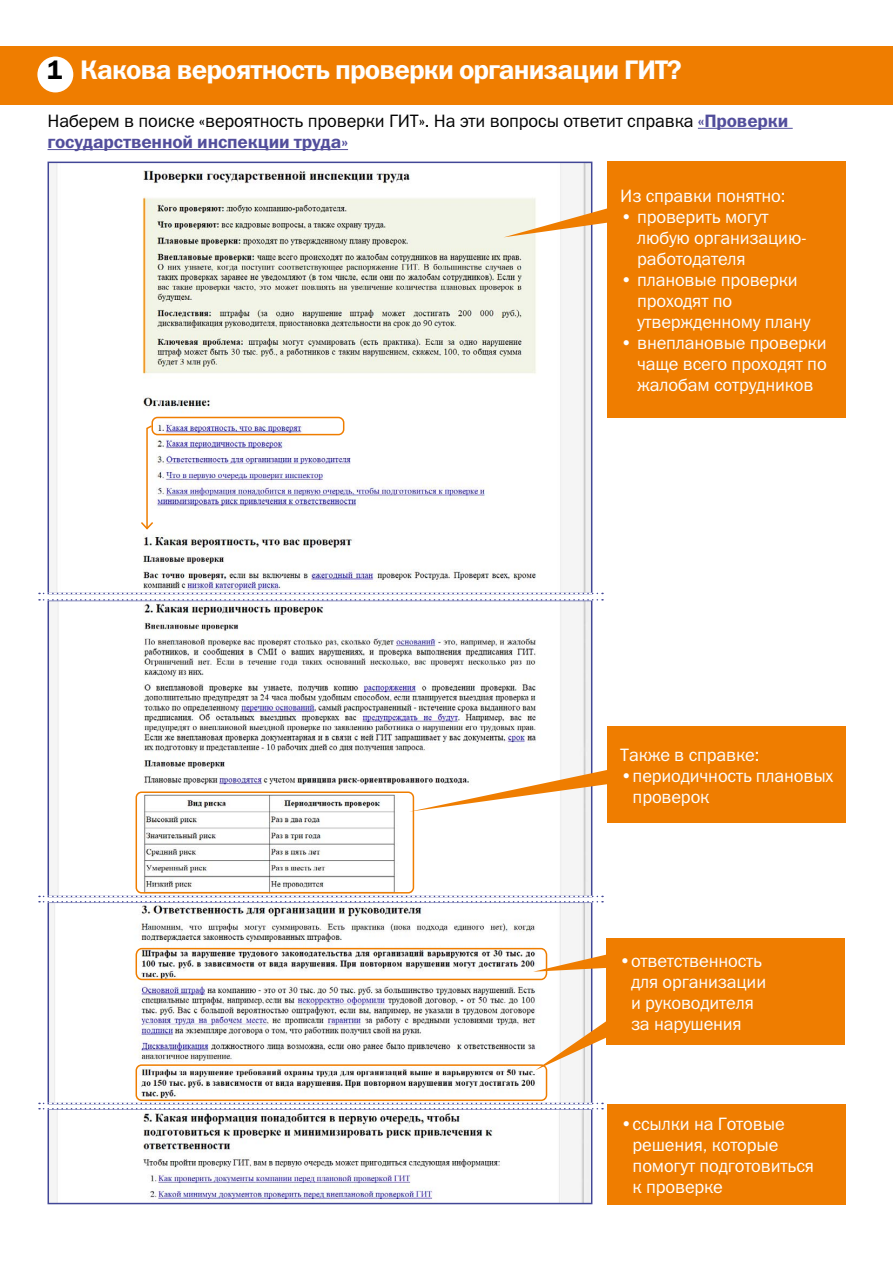
<style>
.page{position:relative;width:893px;height:1263px;background:#fff}
.page>*{position:absolute;margin:0;border:0;box-sizing:border-box;transform-origin:0 0}
.t1{font:27px "Franklin Gothic Demi C";letter-spacing:-.035em;color:#fff}
.t2{font:18px/21px "Franklin Gothic Book C";letter-spacing:-.01em;color:#fff}
.t3{font:18px "Franklin Gothic Book C";letter-spacing:-.01em;color:#000}
.t4{font:18px "Franklin Gothic Demi C";letter-spacing:-.01em;color:#524e9c}
.s1{color:#000}
.s2{font-family:"Franklin Gothic Demi C";color:#524e9c}
.s3{font-family:"Franklin Gothic Book Cond C"}
</style>
<div class="page">
<img style="left:56px;top:165px;width:533px;height:426px">
<div style="left:48px;top:162px;width:544px;height:432px;border:2px solid #424797"></div>
<img style="left:57px;top:603px;width:532px;height:291px">
<img style="left:54px;top:904px;width:535px;height:197px">
<img style="left:56px;top:1111px;width:533px;height:90px">
<div style="left:48px;top:1108px;width:544px;height:96px;border:2px solid #424797"></div>
<svg style="left:39px;top:593px;width:564px;height:7px"></svg>
<svg style="left:39px;top:896px;width:564px;height:6px"></svg>
<svg style="left:39px;top:1103px;width:564px;height:6px"></svg>
<div style="left:151px;top:417px;width:193px;height:18px;border:2px solid #ef7d00;border-radius:5px"></div>
<div style="left:136px;top:791px;width:278px;height:102px;border:2px solid #ef7d00;border-radius:5px"></div>
<div style="left:136px;top:1064px;width:411px;height:37px;border:2px solid #ef7d00;border-radius:5px"></div>
<svg style="left:139px;top:424px;width:16px;height:107px"></svg>
<div style="left:0;top:46px;width:893px;height:59px;background:#ef7d00"></div>
<hr style="left:698px;top:128px;width:95px;height:1px;background:#524e9c">
<hr style="left:48px;top:149px;width:300px;height:1px;background:#524e9c">
<svg style="left:503px;top:208px;width:105px;height:29px"></svg>
<svg style="left:135px;top:947px;width:471px;height:34px"></svg>
<svg style="left:535px;top:1020px;width:81px;height:50px"></svg>
<svg style="left:409px;top:770px;width:199px;height:42px"></svg>
<div style="left:608px;top:162px;width:238px;height:256px;background:#ef7d00"></div>
<div style="left:608px;top:726px;width:238px;height:97px;background:#ef7d00"></div>
<div style="left:606px;top:938px;width:239px;height:106px;background:#ef7d00"></div>
<div style="left:608px;top:1104px;width:238px;height:101px;background:#ef7d00"></div>
<div style="left:37px;top:57px;width:36px;height:35px;background:#fff;border-radius:50%"></div>
<h1 class="t1" style="left:47px;top:54px;width:636px"><span class="s1">1</span> Какова вероятность проверки организации ГИТ?</h1>
<p class="t3" style="left:48px;top:110px;width:742px">Наберем в поиске «вероятность проверки ГИТ». На эти вопросы ответит справка <span class="s2">«Проверки</span></p>
<p class="t4" style="left:48px;top:131px;width:302px">государственной инспекции труда»</p>
<p class="t2" style="left:620px;top:185px;width:167px">Из справки понятно:</p>
<p class="t2" style="left:637px;top:206px;width:171px;text-indent:-17px"><span class="s3">•</span> проверить могут любую организацию&shy;работодателя</p>
<p class="t2" style="left:637px;top:269px;width:175px;text-indent:-17px"><span class="s3">•</span> плановые проверки проходят по утвержденному плану</p>
<p class="t2" style="left:637px;top:333px;width:191px;text-align:justify;text-indent:-17px"><span class="s3">•</span> внеплановые проверки чаще всего проходят по жалобам сотрудников</p>
<p class="t2" style="left:620px;top:744px;width:141px">Также в справке:</p>
<p class="t2" style="left:633px;top:765px;width:202px;text-indent:-12px"><span class="s3">•</span>периодичность плановых проверок</p>
<p class="t2" style="left:631px;top:950px;width:137px;text-indent:-12px"><span class="s3">•</span>ответственность для организации и руководителя за нарушения</p>
<p class="t2" style="left:633px;top:1113px;width:183px;text-indent:-12px"><span class="s3">•</span>ссылки на Готовые решения, которые помогут подготовиться к проверке</p>
</div>
